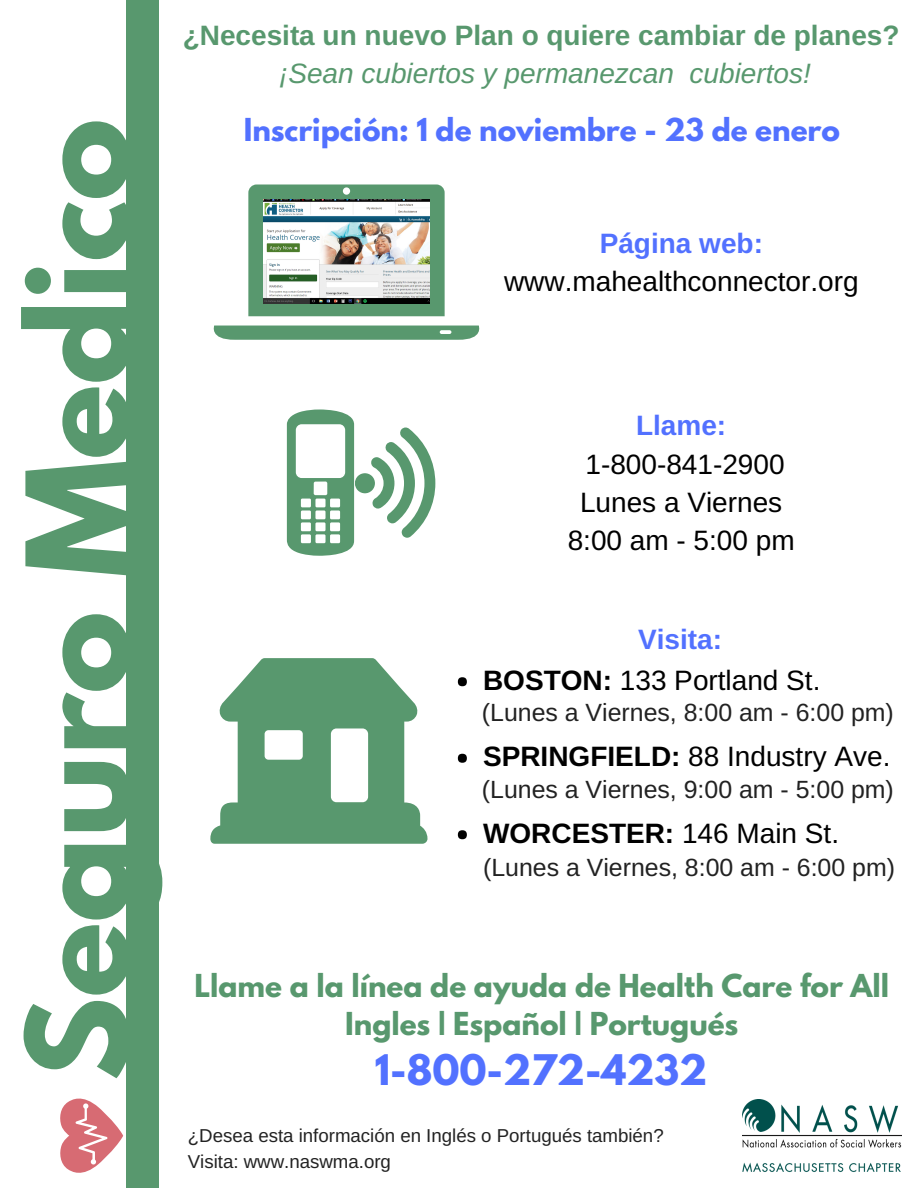
<style>
.page{position:relative;width:918px;height:1188px;background:#fff}
.page>*{position:absolute;margin:0;border:0;box-sizing:border-box;transform-origin:0 0}
.t1{font:700 124.5px "League Spartan";color:#58986e}
.t2{font:700 37.35px "League Spartan";color:#5271ff}
.t3{font:28.05px/38.2px "Arimo";color:#000;text-align:center}
.t4{font:700 28.05px/38.2px "League Spartan";color:#58986e;text-align:center}
.t5{font:700 28.05px "Arimo";color:#58986e}
.t6{font:italic 28.05px "Arimo";color:#58986e}
.t7{font:700 28.05px "League Spartan";color:#5271ff}
.t8{font:700 28.05px "Arimo";color:#000}
.t9{font:700 28.05px "Arimo";color:#5271ff}
.t10{font:24.9px "Arimo";color:#222}
.t11{font:18.75px/25.8px "Arimo";color:#222}
.s1{font-weight:700;color:#5271ff}
.s2{font-weight:700}
.s3{font-weight:400}
</style>
<div class="page">
<div style="left:458px;top:677px;width:9px;height:9px;background:#000;border-radius:50%"></div>
<div style="left:458px;top:754px;width:9px;height:9px;background:#000;border-radius:50%"></div>
<div style="left:458px;top:830px;width:9px;height:9px;background:#000;border-radius:50%"></div>
<img style="left:742px;top:1099px;width:159px;height:73px">
<div style="left:126px;top:0;width:33px;height:1188px;background:#58986e"></div>
<svg style="left:287px;top:410px;width:148px;height:146px"></svg>
<svg style="left:210px;top:658px;width:217px;height:186px"></svg>
<svg style="left:214px;top:326px;width:265px;height:14px;background:#609d75"></svg>
<svg style="left:248px;top:184px;width:197px;height:132px;background:#5b9870"></svg>
<img style="left:263px;top:199px;width:167px;height:104px">
<svg style="left:60px;top:1099px;width:63px;height:74px"></svg>
<h1 class="t1" style="left:16px;top:1081px;width:964px;rotate:-90deg">Seguro Medico</h1>
<p class="t5" style="left:183px;top:20px;width:718px">¿Necesita un nuevo Plan o quiere cambiar de planes?</p>
<p class="t6" style="left:279px;top:58px;width:533px">¡Sean cubiertos y permanezcan cubiertos!</p>
<p class="t7" style="left:244px;top:115px;width:598px">Inscripción: 1 de noviembre - 23 de enero</p>
<p class="t9" style="left:600px;top:228px;width:165px">Página web:</p>
<p class="t3" style="left:504px;top:263px;width:356px">www.mahealthconnector.org</p>
<p class="t9" style="left:636px;top:410px;width:92px">Llame:</p>
<p class="t3" style="left:568px;top:445px;width:229px">1-800-841-2900<br>Lunes a Viernes<br>8:00 am - 5:00 pm</p>
<p class="t3" style="left:483px;top:619px;width:339px;line-height:40.5px;text-align:left;text-indent:155px"><span class="s1">Visita:<br></span><span class="s2">BOSTON:</span> 133 Portland St.</p>
<p class="t10" style="left:482px;top:699px;width:414px">(Lunes a Viernes, 8:00 am - 6:00 pm)</p>
<p class="t3" style="left:483px;top:737px;width:409px"><span class="s2">SPRINGFIELD:</span> 88 Industry Ave.</p>
<p class="t10" style="left:482px;top:775px;width:414px">(Lunes a Viernes, 9:00 am - 5:00 pm)</p>
<p class="t8" style="left:483px;top:817px;width:358px">WORCESTER: <span class="s3">146 Main St.</span></p>
<p class="t10" style="left:483px;top:854px;width:414px">(Lunes a Viernes, 8:00 am - 6:00 pm)</p>
<p class="t4" style="left:194px;top:970px;width:696px">Llame a la línea de ayuda de Health Care for All<br>Ingles | Español | Portugués</p>
<h2 class="t2" style="left:375px;top:1051px;width:334px">1-800-272-4232</h2>
<p class="t11" style="left:188px;top:1122px;width:477px">¿Desea esta información en Inglés o Portugués también?<br>Visita: www.naswma.org</p>
</div>
